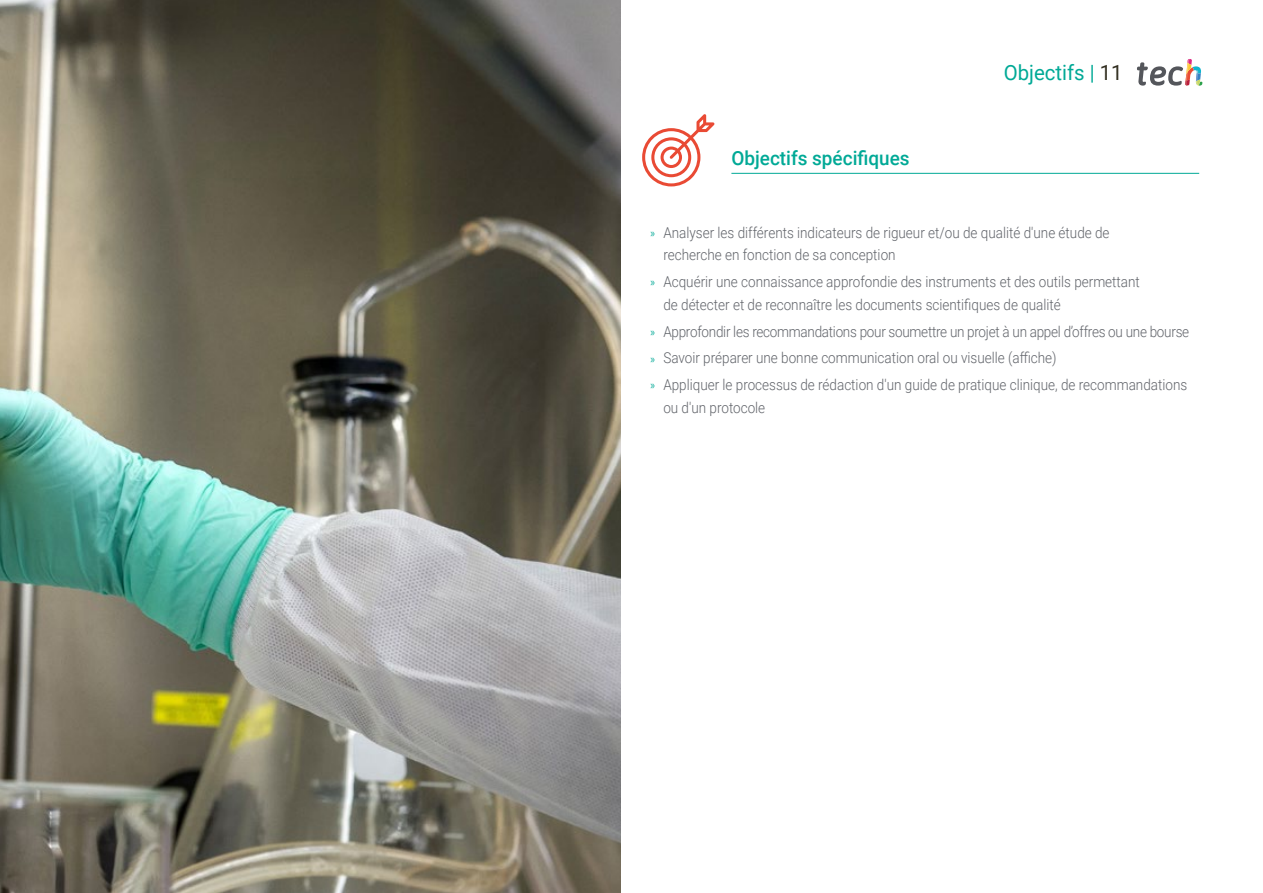
<style>
.page{position:relative;width:1263px;height:893px;background:#fff}
.page>*{position:absolute;margin:0;border:0;box-sizing:border-box;transform-origin:0 0}
.t1{font:21px "Roboto";color:#00a996}
.t2{font:500 19.5px "Roboto";color:#00a996}
.t3{font:300 15px/22.5px "Roboto";color:#61646a;scale:.9 1}
.s1{color:#312e20}
.s2{font-family:"Myriad Pro";font-weight:400;font-size:12px;color:#00a996}
</style>
<div class="page">
<svg style="left:642px;top:114px;width:72px;height:72px"></svg>
<hr style="left:731px;top:173px;width:468px;height:1px;background:#00a996">
<svg style="left:1137px;top:59px;width:65px;height:27px"></svg>
<img style="left:0;top:0;width:621px;height:893px">
<h2 class="t2" style="left:731px;top:144px;width:180px">Objectifs spécifiques</h2>
<h1 class="t1" style="left:1004px;top:57px;width:120px">Objectifs | <span class="s1">11</span></h1>
<p class="t3" style="left:663px;top:221px;width:497px;text-indent:-13px"><span class="s2">»</span> Analyser les différents indicateurs de rigueur et/ou de qualité d'une étude de recherche en fonction de sa conception</p>
<p class="t3" style="left:663px;top:270px;width:531px;text-indent:-13px"><span class="s2">»</span> Acquérir une connaissance approfondie des instruments et des outils permettant de détecter et de reconnaître les documents scientifiques de qualité</p>
<p class="t3" style="left:651px;top:317px;width:600px;line-height:26.7px"><span class="s2">»</span> Approfondir les recommandations pour soumettre un projet à un appel d’offres ou une bourse <span class="s2">»</span> Savoir préparer une bonne communication oral ou visuelle (affiche)<br><span class="s2">»</span> Appliquer le processus de rédaction d'un guide de pratique clinique, de recommandations</p>
<p class="t3" style="left:663px;top:395px;width:115px">ou d'un protocole</p>
</div>
